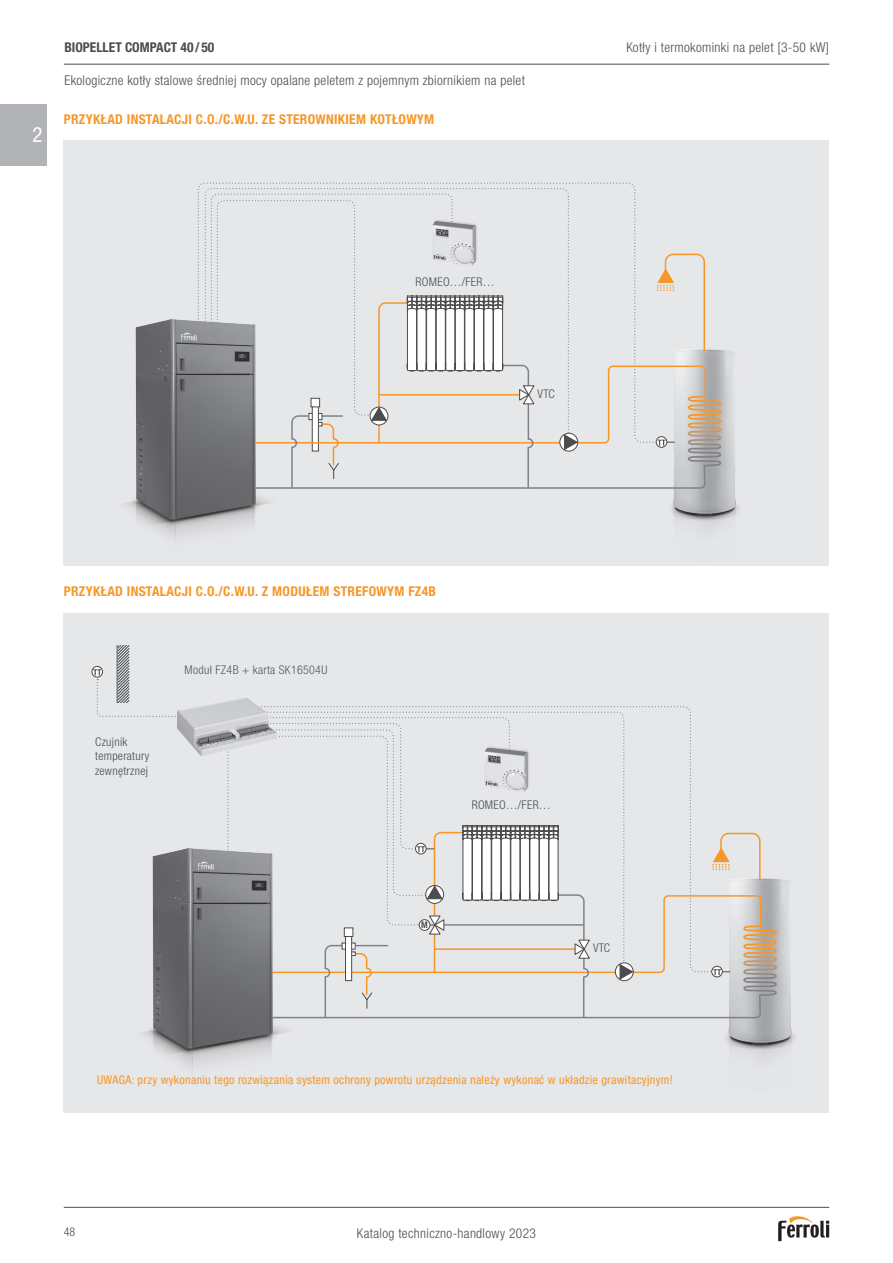
<style>
.page{position:relative;width:893px;height:1263px;background:#fff}
.page>*{position:absolute;margin:0;border:0;box-sizing:border-box;transform-origin:0 0}
.t1{font:condensed 21px "Helvetica Neue LTW1 G";color:#fff}
.t2{font:300 condensed 13.5px "Helvetica Neue LTW1 G";letter-spacing:.025em;color:#4b4c4d}
.t3{font:700 condensed 13.5px "Helvetica Neue LTW1 G";letter-spacing:.025em;color:#f79727}
.t4{font:700 condensed 13.5px "Helvetica Neue LTW1 G";color:#4b4c4d}
.t5{font:condensed 12px "Helvetica Neue LTW1 G";letter-spacing:.025em;color:#f79727}
.t6{font:300 condensed 12px/14.4px "Helvetica Neue LTW1 G";letter-spacing:.025em;color:#4b4c4d}
.t7{font:300 condensed 12px "Helvetica Neue LTW1 G";letter-spacing:.025em;color:#57585a}
.t8{font:700 condensed 9px "Helvetica Neue LTW1 G";color:#4b4c4d}
</style>
<div class="page">
<hr style="left:64px;top:1207px;width:765px;height:1px;background:#4b4c4d">
<svg style="left:778px;top:1216px;width:51px;height:25px"></svg>
<hr style="left:64px;top:64px;width:765px;height:1px;background:#4b4c4d">
<div style="left:0;top:104px;width:47px;height:61px;background:#b2b3b7"></div>
<div style="left:64px;top:140px;width:765px;height:426px;background:#e6e7e9"></div>
<img style="left:671px;top:350px;width:68px;height:181px">
<svg style="left:197px;top:182px;width:439px;height:11px"></svg>
<svg style="left:197px;top:193px;width:524px;height:296px"></svg>
<img style="left:126px;top:302px;width:190px;height:238px">
<div style="left:64px;top:613px;width:765px;height:500px;background:#e6e7e9"></div>
<img style="left:726px;top:879px;width:69px;height:181px">
<svg style="left:284px;top:706px;width:407px;height:10px"></svg>
<div style="left:92px;top:666px;width:11px;height:11px;border:1px solid #4b4c4d;border-radius:50%"></div>
<svg style="left:93px;top:645px;width:79px;height:72px"></svg>
<img style="left:172px;top:697px;width:112px;height:59px">
<img style="left:143px;top:848px;width:144px;height:221px">
<svg style="left:227px;top:717px;width:550px;height:302px"></svg>
<h1 class="t1" style="left:32px;top:122px;width:12px">2</h1>
<p class="t4" style="left:64px;top:39px;width:152px">BIOPELLET COMPACT 40 / 50</p>
<p class="t2" style="left:64px;top:72px;width:462px">Ekologiczne kotły stalowe średniej mocy opalane peletem z pojemnym zbiornikiem na pelet</p>
<p class="t3" style="left:64px;top:112px;width:372px">PRZYKŁAD INSTALACJI C.O./C.W.U. ZE STEROWNIKIEM KOTŁOWYM</p>
<p class="t6" style="left:416px;top:275px;width:81px">ROMEO…/FER…</p>
<p class="t6" style="left:538px;top:386px;width:19px">VTC</p>
<p class="t2" style="left:626px;top:40px;width:204px">Kotły i termokominki na pelet [3-50 kW]</p>
<p class="t3" style="left:64px;top:584px;width:374px">PRZYKŁAD INSTALACJI C.O./C.W.U. Z MODUŁEM STREFOWYM FZ4B</p>
<p class="t6" style="left:95px;top:735px;width:56px">Czujnik temperatury zewnętrznej</p>
<p class="t7" style="left:184px;top:662px;width:144px">Moduł FZ4B + karta SK16504U</p>
<p class="t6" style="left:472px;top:798px;width:81px">ROMEO…/FER…</p>
<p class="t8" style="left:421px;top:920px;width:8px">M</p>
<p class="t6" style="left:593px;top:940px;width:19px">VTC</p>
<p class="t5" style="left:97px;top:1073px;width:577px">UWAGA: przy wykonaniu tego rozwiązania system ochrony powrotu urządzenia należy wykonać w układzie grawitacyjnym!</p>
<p class="t6" style="left:64px;top:1225px;width:13px">48</p>
<p class="t2" style="left:357px;top:1225px;width:181px">Katalog techniczno-handlowy 2023</p>
</div>
